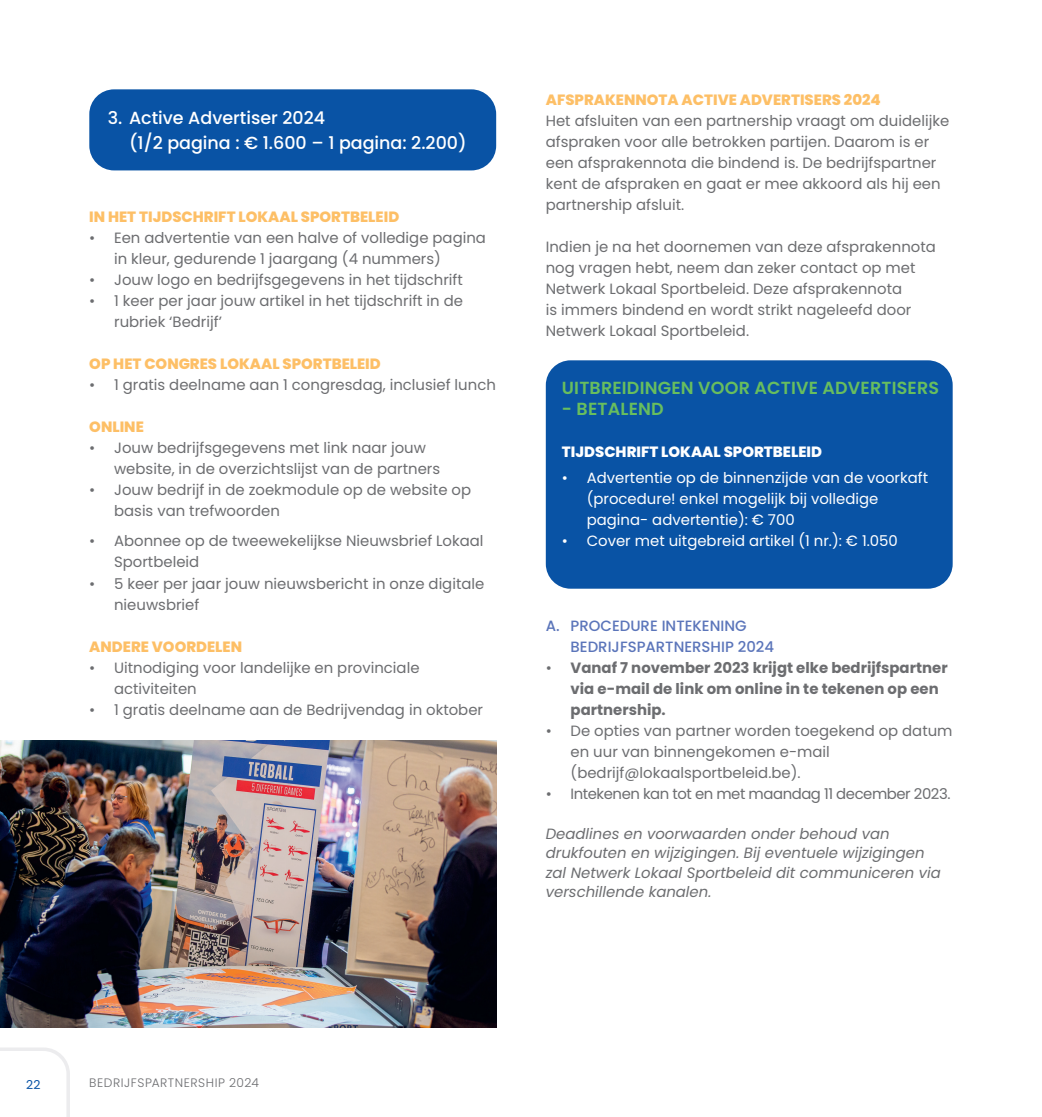
<style>
.page{position:relative;width:1042px;height:1117px;background:#fff}
.page>*{position:absolute;margin:0;border:0;box-sizing:border-box;transform-origin:0 0}
.t1{font:500 17.5px/24.5px "Poppins";color:#fff}
.t2{font:600 17.5px "Poppins";letter-spacing:.01em;color:#68be5e}
.t3{font:14.88px/21px "Poppins";color:#6c6d70}
.t4{font:italic 14.88px/19.2px "Poppins";color:#6c6d70}
.t5{font:14.88px/21px "Poppins";color:#fff}
.t6{font:800 14.88px "Poppins";color:#fdbf66}
.t7{font:700 14.88px/21px "Poppins";color:#6c6d70}
.t8{font:500 14.88px/21px "Poppins";color:#5b75ba}
.t9{font:14.88px "Poppins";letter-spacing:-.03em;color:#6c6d70}
.t10{font:800 14.88px "Poppins";color:#fff}
.t11{font:300 12.25px "Poppins";letter-spacing:.04em;color:#6c6d70}
.t12{font:12.25px "Poppins";color:#0953a5}
.s1{font-weight:400}
</style>
<div class="page">
<svg style="left:0;top:1048px;width:70px;height:68px"></svg>
<div style="left:546px;top:360px;width:406px;height:228px;background:#0953a5;border-radius:25px"></div>
<img style="left:0;top:740px;width:496px;height:287px">
<div style="left:89px;top:89px;width:407px;height:81px;background:#0953a5;border-radius:25px"></div>
<p class="t1" style="left:129px;top:106px;width:339px;text-indent:-21px">3. Active Advertiser 2024<br>(1/2 pagina : € 1.600 – 1 pagina: 2.200)</p>
<p class="t6" style="left:89px;top:208px;width:311px">IN HET TIJDSCHRIFT LOKAAL SPORTBELEID</p>
<p class="t3" style="left:114px;top:227px;width:373px;text-indent:-25px">• Een advertentie van een halve of volledige pagina in kleur, gedurende 1 jaargang (4 nummers)</p>
<p class="t3" style="left:89px;top:269px;width:375px">• Jouw logo en bedrijfsgegevens in het tijdschrift</p>
<p class="t3" style="left:114px;top:290px;width:350px;text-indent:-25px">• 1 keer per jaar jouw artikel in het tijdschrift in de rubriek ‘Bedrijf’</p>
<p class="t6" style="left:89px;top:355px;width:293px">OP HET CONGRES LOKAAL SPORTBELEID</p>
<p class="t3" style="left:89px;top:374px;width:408px">• 1 gratis deelname aan 1 congresdag, inclusief lunch</p>
<p class="t6" style="left:89px;top:418px;width:56px">ONLINE</p>
<p class="t3" style="left:114px;top:437px;width:328px;text-indent:-25px">• Jouw bedrijfsgegevens met link naar jouw website, in de overzichtslijst van de partners</p>
<p class="t3" style="left:114px;top:479px;width:358px;text-indent:-25px">• Jouw bedrijf in de zoekmodule op de website op basis van trefwoorden</p>
<p class="t3" style="left:114px;top:530px;width:371px;text-indent:-25px">• Abonnee op de tweewekelijkse Nieuwsbrief Lokaal<br>Sportbeleid</p>
<p class="t3" style="left:114px;top:572px;width:372px;text-indent:-25px">• 5 keer per jaar jouw nieuwsbericht in onze digitale nieuwsbrief</p>
<p class="t6" style="left:89px;top:637px;width:154px">ANDERE VOORDELEN</p>
<p class="t3" style="left:114px;top:656px;width:307px;text-indent:-25px">• Uitnodiging voor landelijke en provinciale activiteiten</p>
<p class="t3" style="left:89px;top:698px;width:395px">• 1 gratis deelname aan de Bedrijvendag in oktober</p>
<p class="t6" style="left:546px;top:91px;width:337px">AFSPRAKENNOTA ACTIVE ADVERTISERS 2024</p>
<p class="t3" style="left:546px;top:110px;width:405px">Het afsluiten van een partnership vraagt om duidelijke afspraken voor alle betrokken partijen. Daarom is er een afsprakennota die bindend is. De bedrijfspartner kent de afspraken en gaat er mee akkoord als hij een partnership afsluit.</p>
<p class="t3" style="left:546px;top:236px;width:392px">Indien je na het doornemen van deze afsprakennota nog vragen hebt, neem dan zeker contact op met Netwerk Lokaal Sportbeleid. Deze afsprakennota<br>is immers bindend en wordt strikt nageleefd door Netwerk Lokaal Sportbeleid.</p>
<p class="t2" style="left:562px;top:377px;width:379px">UITBREIDINGEN VOOR ACTIVE ADVERTISERS</p>
<p class="t2" style="left:562px;top:398px;width:103px">- BETALEND</p>
<p class="t10" style="left:562px;top:442px;width:262px">TIJDSCHRIFT LOKAAL SPORTBELEID</p>
<p class="t5" style="left:587px;top:467px;width:343px;text-indent:-25px">• Advertentie op de binnenzijde van de voorkaft (procedure! enkel mogelijk bij volledige pagina- advertentie): € 700</p>
<p class="t5" style="left:562px;top:530px;width:337px">• Cover met uitgebreid artikel (1 nr.): € 1.050</p>
<p class="t8" style="left:570px;top:614px;width:205px;text-indent:-25px">A. PROCEDURE INTEKENING<br>BEDRIJFSPARTNERSHIP 2024</p>
<p class="t7" style="left:570px;top:656px;width:379px;text-indent:-25px"><span class="s1">•</span> Vanaf 7 november 2023 krijgt elke bedrijfspartner via e-mail de link om online in te tekenen op een partnership.</p>
<p class="t3" style="left:570px;top:720px;width:383px;text-indent:-25px">• De opties van partner worden toegekend op datum en uur van binnengekomen e-mail (bedrijf@lokaalsportbeleid.be).</p>
<p class="t9" style="left:546px;top:784px;width:406px">• Intekenen kan tot en met maandag 11 december 2023.</p>
<p class="t4" style="left:546px;top:824px;width:396px">Deadlines en voorwaarden onder behoud van drukfouten en wijzigingen. Bij eventuele wijzigingen zal Netwerk Lokaal Sportbeleid dit communiceren via verschillende kanalen.</p>
<p class="t12" style="left:26px;top:1076px;width:16px">22</p>
<p class="t11" style="left:89px;top:1075px;width:171px">BEDRIJFSPARTNERSHIP 2024</p>
</div>
